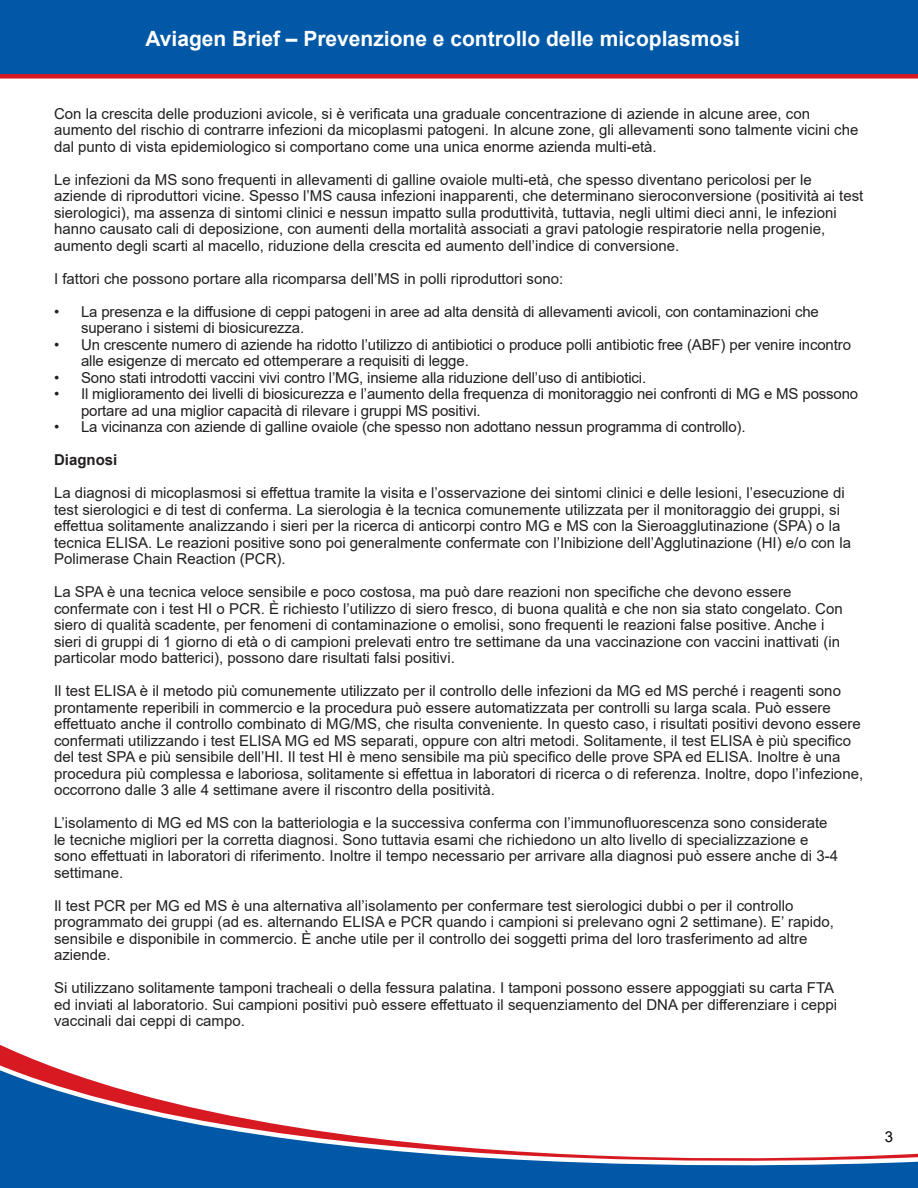
<style>
.page{position:relative;width:918px;height:1188px;background:#fff}
.page>*{position:absolute;margin:0;border:0;box-sizing:border-box;transform-origin:0 0}
.t1{font:700 21px "Arial";color:#fff}
.t2{font:900 18px "Arial";color:#fff}
.t3{font:15px/16.5px "Arial";color:#231f20}
.t4{font:700 15px "Arial";color:#231f20}
.t5{font:15px "Arial";color:#000}
</style>
<div class="page">
<svg style="left:0;top:1051px;width:918px;height:137px"></svg>
<svg style="left:0;top:0;width:918px;height:79px;background:#14549b"></svg>
<div style="left:174px;top:27px;width:570px;height:36px;background:#0158a6;border-radius:18px"></div>
<div style="left:173px;top:25px;width:572px;height:39px;border:1px solid #0158a6;border-radius:19px"></div>
<div style="left:175px;top:27px;width:568px;height:35px;border:1px solid #0158a6;border-radius:17px"></div>
<h1 class="t1" style="left:145px;top:24px;width:596px">Aviagen Brief – Prevenzione e controllo delle micoplasmosi</h1>
<p class="t2" style="left:192px;top:32px;width:535px">Aviagen Brief - Mycoplasmosis Prevention and Control</p>
<p class="t3" style="left:54px;top:105px;width:806px">Con la crescita delle produzioni avicole, si è verificata una graduale concentrazione di aziende in alcune aree, con aumento del rischio di contrarre infezioni da micoplasmi patogeni. In alcune zone, gli allevamenti sono talmente vicini che dal punto di vista epidemiologico si comportano come una unica enorme azienda multi-età.</p>
<p class="t3" style="left:54px;top:171px;width:811px">Le infezioni da MS sono frequenti in allevamenti di galline ovaiole multi-età, che spesso diventano pericolosi per le aziende di riproduttori vicine. Spesso l’MS causa infezioni inapparenti, che determinano sieroconversione (positività ai test sierologici), ma assenza di sintomi clinici e nessun impatto sulla produttività, tuttavia, negli ultimi dieci anni, le infezioni hanno causato cali di deposizione, con aumenti della mortalità associati a gravi patologie respiratorie nella progenie, aumento degli scarti al macello, riduzione della crescita ed aumento dell’indice di conversione.</p>
<p class="t3" style="left:54px;top:270px;width:511px">I fattori che possono portare alla ricomparsa dell’MS in polli riproduttori sono:</p>
<p class="t3" style="left:81px;top:303px;width:739px;text-indent:-27px">• La presenza e la diffusione di ceppi patogeni in aree ad alta densità di allevamenti avicoli, con contaminazioni che superano i sistemi di biosicurezza.</p>
<p class="t3" style="left:81px;top:336px;width:772px;text-indent:-27px">• Un crescente numero di aziende ha ridotto l’utilizzo di antibiotici o produce polli antibiotic free (ABF) per venire incontro alle esigenze di mercato ed ottemperare a requisiti di legge.</p>
<p class="t3" style="left:54px;top:369px;width:594px">• Sono stati introdotti vaccini vivi contro l’MG, insieme alla riduzione dell’uso di antibiotici.</p>
<p class="t3" style="left:81px;top:386px;width:779px;text-indent:-27px">• Il miglioramento dei livelli di biosicurezza e l’aumento della frequenza di monitoraggio nei confronti di MG e MS possono portare ad una miglior capacità di rilevare i gruppi MS positivi.</p>
<p class="t3" style="left:54px;top:419px;width:693px">• La vicinanza con aziende di galline ovaiole (che spesso non adottano nessun programma di controllo).</p>
<p class="t4" style="left:54px;top:450px;width:65px">Diagnosi</p>
<p class="t3" style="left:54px;top:485px;width:799px">La diagnosi di micoplasmosi si effettua tramite la visita e l’osservazione dei sintomi clinici e delle lesioni, l’esecuzione di test sierologici e di test di conferma. La sierologia è la tecnica comunemente utilizzata per il monitoraggio dei gruppi, si effettua solitamente analizzando i sieri per la ricerca di anticorpi contro MG e MS con la Sieroagglutinazione (SPA) o la tecnica ELISA. Le reazioni positive sono poi generalmente confermate con l’Inibizione dell’Agglutinazione (HI) e/o con la Polimerase Chain Reaction (PCR).</p>
<p class="t3" style="left:54px;top:584px;width:790px">La SPA è una tecnica veloce sensibile e poco costosa, ma può dare reazioni non specifiche che devono essere confermate con i test HI o PCR. È richiesto l’utilizzo di siero fresco, di buona qualità e che non sia stato congelato. Con siero di qualità scadente, per fenomeni di contaminazione o emolisi, sono frequenti le reazioni false positive. Anche i sieri di gruppi di 1 giorno di età o di campioni prelevati entro tre settimane da una vaccinazione con vaccini inattivati (in particolar modo batterici), possono dare risultati falsi positivi.</p>
<p class="t3" style="left:54px;top:683px;width:811px">Il test ELISA è il metodo più comunemente utilizzato per il controllo delle infezioni da MG ed MS perché i reagenti sono prontamente reperibili in commercio e la procedura può essere automatizzata per controlli su larga scala. Può essere effettuato anche il controllo combinato di MG/MS, che risulta conveniente. In questo caso, i risultati positivi devono essere confermati utilizzando i test ELISA MG ed MS separati, oppure con altri metodi. Solitamente, il test ELISA è più specifico del test SPA e più sensibile dell’HI. Il test HI è meno sensibile ma più specifico delle prove SPA ed ELISA. Inoltre è una procedura più complessa e laboriosa, solitamente si effettua in laboratori di ricerca o di referenza. Inoltre, dopo l’infezione, occorrono dalle 3 alle 4 settimane avere il riscontro della positività.</p>
<p class="t3" style="left:54px;top:815px;width:786px">L’isolamento di MG ed MS con la batteriologia e la successiva conferma con l’immunofluorescenza sono considerate le tecniche migliori per la corretta diagnosi. Sono tuttavia esami che richiedono un alto livello di specializzazione e sono effettuati in laboratori di riferimento. Inoltre il tempo necessario per arrivare alla diagnosi può essere anche di 3-4 settimane.</p>
<p class="t3" style="left:54px;top:897px;width:781px">Il test PCR per MG ed MS è una alternativa all’isolamento per confermare test sierologici dubbi o per il controllo programmato dei gruppi (ad es. alternando ELISA e PCR quando i campioni si prelevano ogni 2 settimane). E’ rapido, sensibile e disponibile in commercio. È anche utile per il controllo dei soggetti prima del loro trasferimento ad altre aziende.</p>
<p class="t3" style="left:54px;top:980px;width:785px">Si utilizzano solitamente tamponi tracheali o della fessura palatina. I tamponi possono essere appoggiati su carta FTA ed inviati al laboratorio. Sui campioni positivi può essere effettuato il sequenziamento del DNA per differenziare i ceppi vaccinali dai ceppi di campo.</p>
<p class="t5" style="left:885px;top:1126px;width:10px">3</p>
</div>
